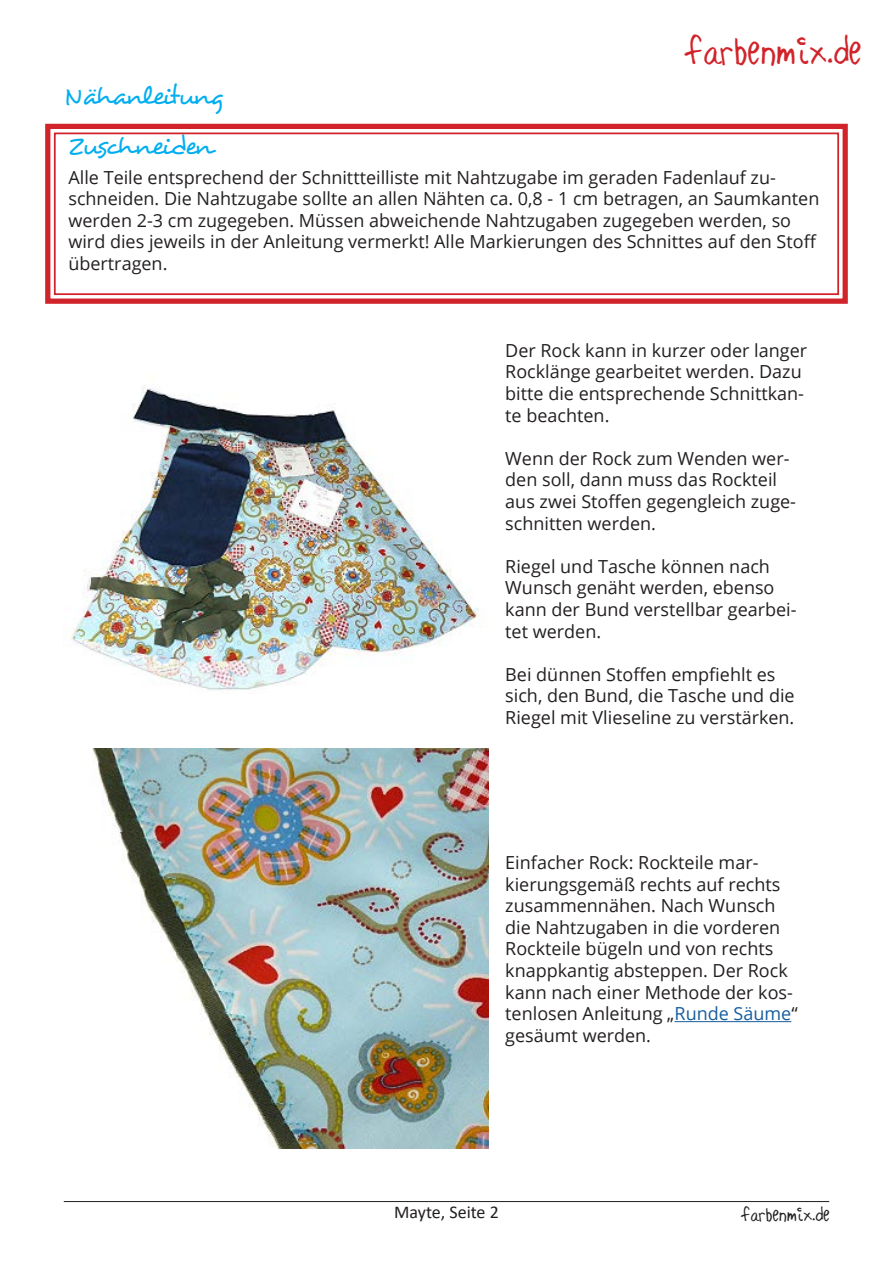
<style>
.page{position:relative;width:893px;height:1263px;background:#fff}
.page>*{position:absolute;margin:0;border:0;box-sizing:border-box;transform-origin:0 0}
.t1{font:45px "Hilde Sharpie";color:#d1232a}
.t2{font:27px "Desyrel";letter-spacing:-.085em;color:#00aeef}
.t3{font:22.5px "Hilde Sharpie";color:#231f20}
.t4{font:18px/21.6px "Open Sans";color:#231f20}
.t5{font:18px "Calibri";color:#231f20}
.s1{color:#175d9e}
</style>
<div class="page">
<hr style="left:64px;top:1201px;width:765px;height:1px;background:#231f20">
<img style="left:64px;top:385px;width:415px;height:306px">
<img style="left:92px;top:748px;width:396px;height:401px">
<hr style="left:674px;top:1021px;width:117px;height:1px;background:#175d9e">
<svg style="left:45px;top:123px;width:803px;height:181px"></svg>
<div style="left:54px;top:133px;width:785px;height:162px;border:2px solid #d1232a"></div>
<h1 class="t1" style="left:686px;top:21px;width:177px">farbenmix.de</h1>
<p class="t2" style="left:64px;top:79px;width:162px">Nähanleitung</p>
<p class="t2" style="left:68px;top:129px;width:146px">Zuschneiden</p>
<p class="t4" style="left:68px;top:166px;width:752px">Alle Teile entsprechend der Schnittteilliste mit Nahtzugabe im geraden Fadenlauf zu&shy;schneiden. Die Nahtzugabe sollte an allen Nähten ca. 0,8 - 1 cm betragen, an Saumkanten</p>
<p class="t4" style="left:68px;top:209px;width:750px">werden 2-3 cm zugegeben. Müssen abweichende Nahtzugaben zugegeben werden, so wird dies jeweils in der Anleitung vermerkt! Alle Markierungen des Schnittes auf den Stoff übertragen.</p>
<p class="t4" style="left:505px;top:339px;width:303px">Der Rock kann in kurzer oder langer<br>Rocklänge gearbeitet werden. Dazu bitte die entsprechende Schnittkan&shy;te beachten.</p>
<p class="t4" style="left:505px;top:447px;width:292px">Wenn der Rock zum Wenden wer&shy;den soll, dann muss das Rockteil aus zwei Stoffen gegengleich zuge&shy;schnitten werden.</p>
<p class="t4" style="left:505px;top:555px;width:293px">Riegel und Tasche können nach<br>Wunsch genäht werden, ebenso kann der Bund verstellbar gearbei&shy;tet werden.</p>
<p class="t4" style="left:505px;top:663px;width:291px">Bei dünnen Stoffen empfiehlt es sich, den Bund, die Tasche und die<br>Riegel mit Vlieseline zu verstärken.</p>
<p class="t4" style="left:505px;top:851px;width:294px">Einfacher Rock: Rockteile mar&shy;kierungsgemäß rechts auf rechts zusammennähen. Nach Wunsch die Nahtzugaben in die vorderen<br>Rockteile bügeln und von rechts knappkantig absteppen. Der Rock kann nach einer Methode der kos&shy;tenlosen Anleitung „<span class="s1">Runde Säume</span>“ gesäumt werden.</p>
<p class="t5" style="left:394px;top:1200px;width:106px">Mayte, Seite 2</p>
<p class="t3" style="left:742px;top:1199px;width:89px">farbenmix.de</p>
</div>
